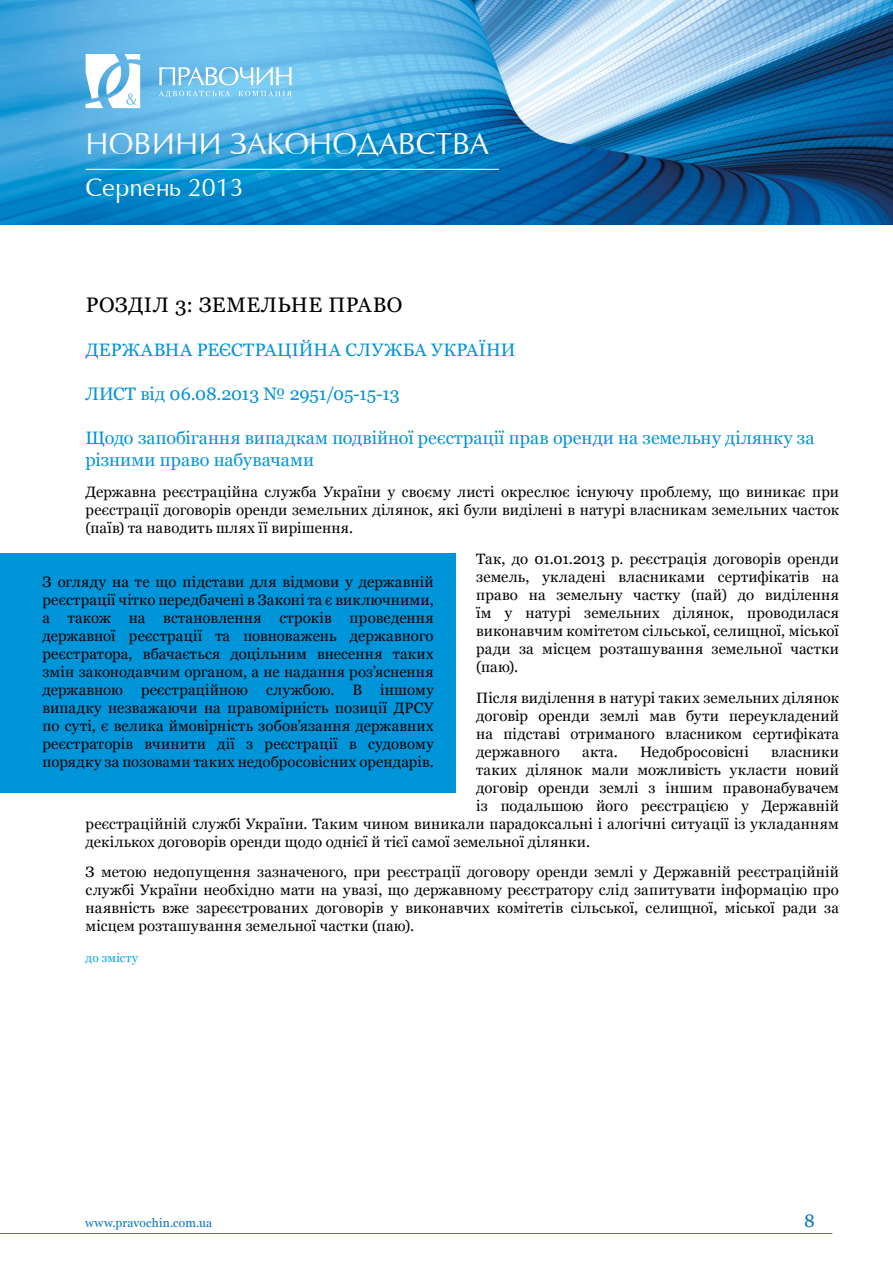
<style>
.page{position:relative;width:893px;height:1263px;background:#fff}
.page>*{position:absolute;margin:0;border:0;box-sizing:border-box;transform-origin:0 0}
.t1{font:28.5px "Opium";color:#fff}
.t2{font:24px "Opium";color:#fff}
.t3{font:21px "Georgia";letter-spacing:.02em;color:#000}
.t4{font:18px/22.5px "Georgia";letter-spacing:.005em;color:#0094d9}
.t5{font:18px "Georgia";color:#0072bb}
.t6{font:15px/18px "Georgia";letter-spacing:.01em;color:#000;text-align:justify}
.t7{font:12px "Georgia";letter-spacing:.015em;color:#0072bb}
.t8{font:12px "Georgia";letter-spacing:.015em;color:#00a4e3}
</style>
<div class="page">
<img style="left:0;top:0;width:893px;height:224px">
<svg style="left:86px;top:54px;width:54px;height:54px"></svg>
<svg style="left:159px;top:67px;width:133px;height:30px;background:#91d1f1"></svg>
<hr style="left:86px;top:169px;width:413px;height:1px;background:#fff">
<hr style="left:0;top:1233px;width:832px;height:1px;background:#0094d9">
<div style="left:0;top:554px;width:455px;height:239px;background:#0094d9"></div>
<h1 class="t1" style="left:86px;top:127px;width:405px">НОВИНИ ЗАКОНОДАВСТВА</h1>
<h2 class="t2" style="left:86px;top:174px;width:160px">Серпень 2013</h2>
<h3 class="t3" style="left:86px;top:293px;width:318px">РОЗДІЛ 3: ЗЕМЕЛЬНЕ ПРАВО</h3>
<p class="t4" style="left:86px;top:339px;width:431px">ДЕРЖАВНА РЕЄСТРАЦІЙНА СЛУЖБА УКРАЇНИ</p>
<p class="t4" style="left:86px;top:383px;width:316px">ЛИСТ від 06.08.2013 № 2951/05-15-13</p>
<p class="t4" style="left:86px;top:427px;width:730px">Щодо запобігання випадкам подвійної реєстрації прав оренди на земельну ділянку за різними право набувачами</p>
<p class="t6" style="left:86px;top:483px;width:755px">Державна реєстраційна служба України у своєму листі окреслює існуючу проблему, що виникає при реєстрації договорів оренди земельних ділянок, які були виділені в натурі власникам земельних часток (паїв) та наводить шлях її вирішення.</p>
<p class="t6" style="left:476px;top:550px;width:364px">Так, до 01.01.2013 р. реєстрація договорів оренди земель, укладені власниками сертифікатів на право на земельну частку (пай) до виділення їм у натурі земельних ділянок, проводилася виконавчим комітетом сільської, селищної, міської ради за місцем розташування земельної частки (паю).</p>
<p class="t6" style="left:476px;top:689px;width:364px">Після виділення в натурі таких земельних ділянок договір оренди землі мав бути переукладений на підставі отриманого власником сертифіката державного</p>
<p class="t6" style="left:43px;top:573px;width:393px">З огляду на те що підстави для відмови у державній реєстрації чітко передбачені в Законі та є виключними, а також на встановлення строків проведення державної реєстрації та повноважень державного реєстратора, вбачається доцільним внесення таких змін законодавчим органом, а не надання роз’яснення державною реєстраційною службою. В іншому випадку незважаючи на правомірність позиції ДРСУ по суті, є велика ймовірність зобов’язання державних реєстраторів вчинити дії з реєстрації в судовому порядку за позовами таких недобросовісних орендарів.</p>
<p class="t6" style="left:582px;top:743px;width:37px">акта.</p>
<p class="t6" style="left:640px;top:743px;width:110px">Недобросовісні</p>
<p class="t6" style="left:771px;top:743px;width:69px">власники</p>
<p class="t6" style="left:476px;top:761px;width:364px">таких ділянок мали можливість укласти новий</p>
<p class="t6" style="left:476px;top:779px;width:364px">договір оренди землі з іншим правонабувачем</p>
<p class="t6" style="left:476px;top:797px;width:364px">із подальшою його реєстрацією у Державній</p>
<p class="t6" style="left:86px;top:815px;width:755px">реєстраційній службі України. Таким чином виникали парадоксальні і алогічні ситуації із укладанням</p>
<p class="t6" style="left:86px;top:833px;width:506px">декількох договорів оренди щодо однієї й тієї самої земельної ділянки.</p>
<p class="t6" style="left:86px;top:863px;width:755px">З метою недопущення зазначеного, при реєстрації договору оренди землі у Державній реєстраційній службі України необхідно мати на увазі, що державному реєстратору слід запитувати інформацію про наявність вже зареєстрованих договорів у виконавчих комітетів сільської, селищної, міської ради за місцем розташування земельної частки (паю).</p>
<p class="t8" style="left:86px;top:951px;width:54px">до змісту</p>
<p class="t7" style="left:85px;top:1215px;width:129px">www.pravochin.com.ua</p>
<p class="t5" style="left:804px;top:1210px;width:12px">8</p>
</div>
